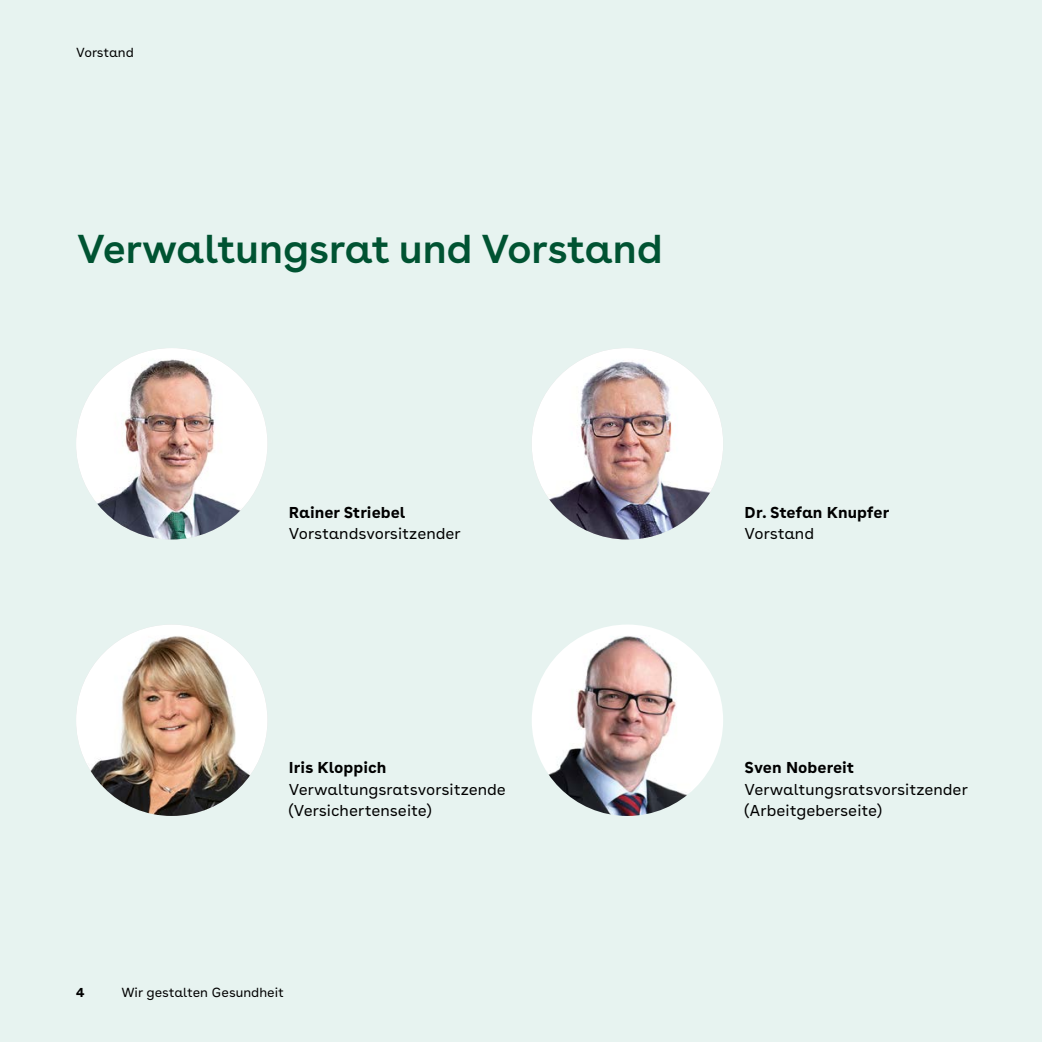
<style>
.page{position:relative;width:1042px;height:1042px;background:#e7f3f0}
.page>*{position:absolute;margin:0;border:0;box-sizing:border-box;transform-origin:0 0}
.Innen-_und_Rückseite_H1_-_Headline_23pt_{font:600 40.25px "AOK Buenos Aires";color:#005332}
.Innen-_und_Rückseite_P_-_Innen_Copy_9pt_{font:15.75px/21.2px "AOK Buenos Aires Text";color:#000}
.Innen-_und_Rückseite_P_-_Innen_Copy_9pt_-2{font:700 15.75px "AOK Buenos Aires Text";color:#000}
.t1{font:13.12px "AOK Buenos Aires Text";color:#000}
.t2{font:700 13.12px "AOK Buenos Aires Text";color:#000}
</style>
<div class="page">
<img style="left:76px;top:348px;width:191px;height:191px;border-radius:96px">
<img style="left:532px;top:348px;width:191px;height:191px">
<img style="left:76px;top:624px;width:191px;height:192px;border-radius:96px">
<img style="left:532px;top:624px;width:191px;height:192px;border-radius:96px">
<p class="t1" style="left:76px;top:42px;width:59px">Vorstand</p>
<h1 class="Innen-_und_Rückseite_H1_-_Headline_23pt_" style="left:77px;top:215px;width:587px">Verwaltungsrat und Vorstand</h1>
<p class="Innen-_und_Rückseite_P_-_Innen_Copy_9pt_-2" style="left:289px;top:499px;width:118px">Rainer Striebel</p>
<p class="Innen-_und_Rückseite_P_-_Innen_Copy_9pt_" style="left:289px;top:522px;width:173px">Vorstandsvorsitzender</p>
<p class="Innen-_und_Rückseite_P_-_Innen_Copy_9pt_-2" style="left:289px;top:754px;width:99px">Iris Kloppich</p>
<p class="Innen-_und_Rückseite_P_-_Innen_Copy_9pt_" style="left:289px;top:777px;width:218px">Verwaltungsratsvorsitzende (Versichertenseite)</p>
<p class="t2" style="left:76px;top:981px;width:10px">4</p>
<p class="t1" style="left:121px;top:982px;width:164px">Wir gestalten Gesundheit</p>
<p class="Innen-_und_Rückseite_P_-_Innen_Copy_9pt_-2" style="left:744px;top:499px;width:146px">Dr. Stefan Knupfer</p>
<p class="Innen-_und_Rückseite_P_-_Innen_Copy_9pt_" style="left:744px;top:522px;width:71px">Vorstand</p>
<p class="Innen-_und_Rückseite_P_-_Innen_Copy_9pt_-2" style="left:744px;top:754px;width:111px">Sven Nobereit</p>
<p class="Innen-_und_Rückseite_P_-_Innen_Copy_9pt_" style="left:744px;top:777px;width:225px">Verwaltungsratsvorsitzender (Arbeitgeberseite)</p>
</div>
